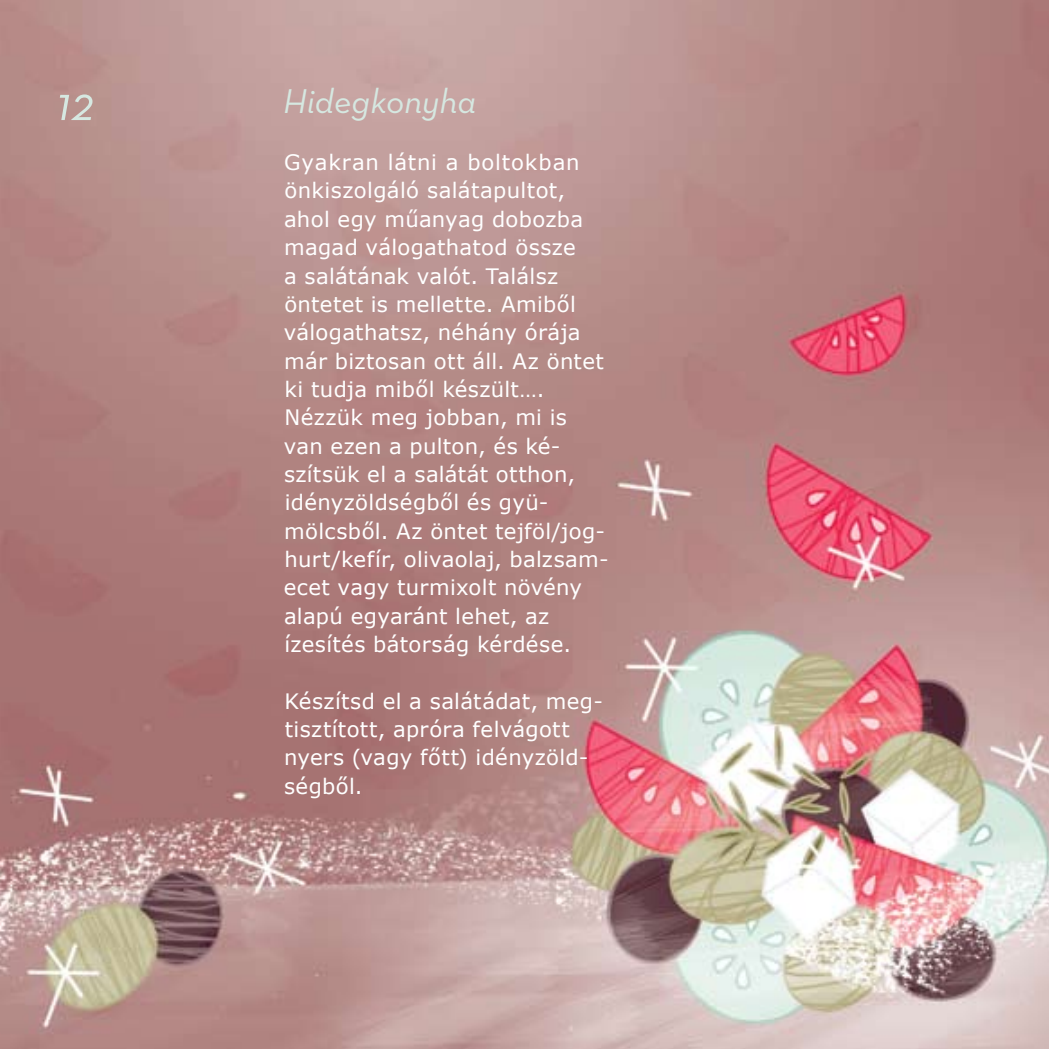
<style>
.page{position:relative;width:1049px;height:1049px;background:#fff}
.page>*{position:absolute;margin:0;border:0;box-sizing:border-box;transform-origin:0 0}
.t1{font:italic 50px "Neutra Text";color:#d6e8e1}
.t2{font:italic 35px "Neutra Text";color:#d6e8e1}
.t3{font:21.25px/28.2px "Verdana";letter-spacing:.015em;color:#fff}
</style>
<div class="page">
<img style="left:0;top:0;width:1049px;height:1049px">
<h1 class="t1" style="left:57px;top:73px;width:18px">12</h1>
<h2 class="t2" style="left:283px;top:80px;width:194px">Hidegkonyha</h2>
<p class="t3" style="left:284px;top:148px;width:323px">Gyakran látni a boltokban önkiszolgáló salátapultot, ahol egy műanyag dobozba magad válogathatod össze<br>a salátának valót. Találsz öntetet is mellette. Amiből válogathatsz, néhány órája már biztosan ott áll. Az öntet ki tudja miből készült….<br>Nézzük meg jobban, mi is van ezen a pulton, és ké&shy;szítsük el a salátát otthon, idényzöldségből és gyü&shy;mölcsből. Az öntet tejföl/jog&shy;hurt/kefír, olivaolaj, balzsam&shy;ecet vagy turmixolt növény alapú egyaránt lehet, az ízesítés bátorság kérdése.</p>
<p class="t3" style="left:284px;top:686px;width:320px">Készítsd el a salátádat, meg&shy;tisztított, apróra felvágott nyers (vagy főtt) idényzöld&shy;ségből.</p>
</div>
